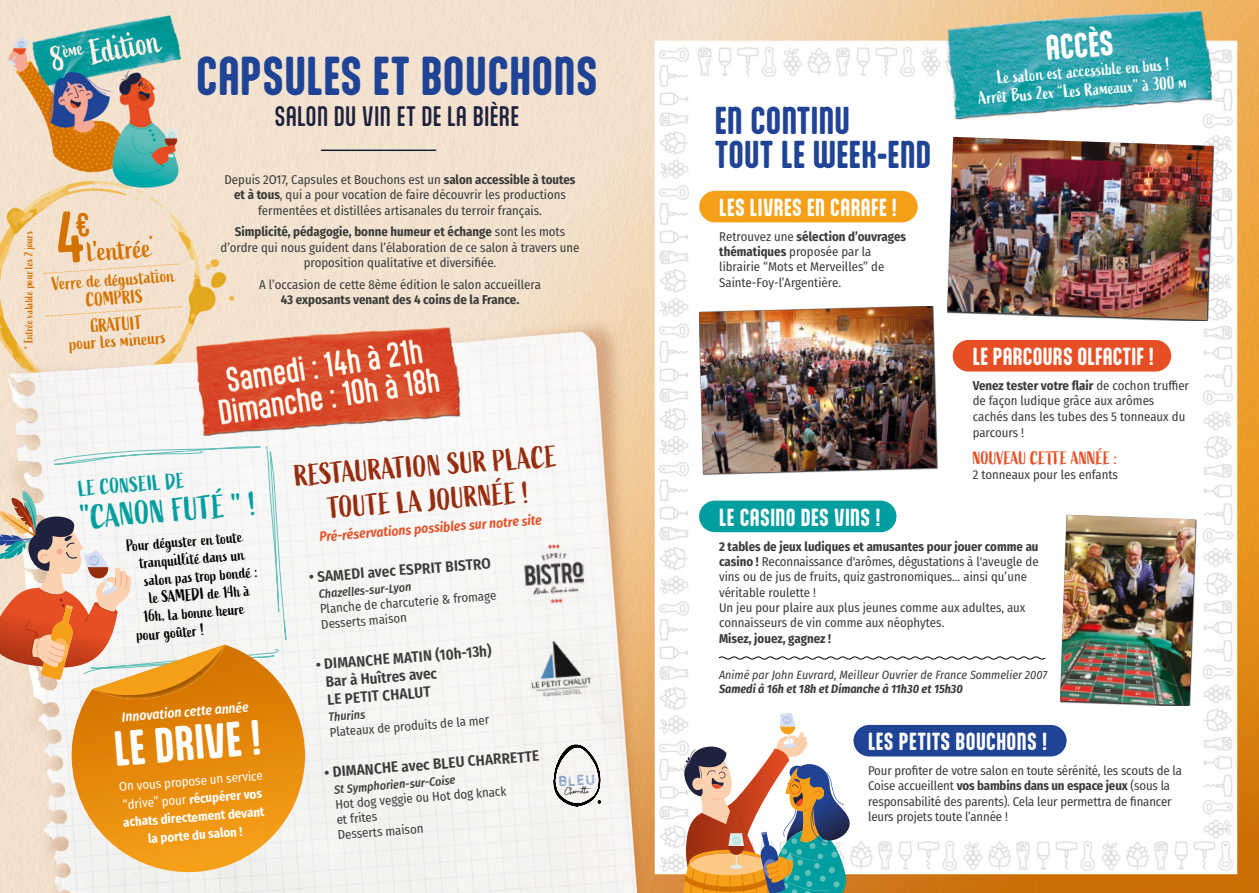
<style>
.page{position:relative;width:1259px;height:893px;background:#fff}
.page>*{position:absolute;margin:0;border:0;box-sizing:border-box;transform-origin:0 0}
.t1{font:700 46.5px "Aptly";letter-spacing:.01em;color:#1f4395}
.t2{font:700 42px "Aptly";color:#fff}
.t3{font:700 33px/34.5px "Aptly";letter-spacing:.01em;color:#1f4395}
.t4{font:32.7px "Active";color:#009e9f}
.t5{font:30px/34.7px "Active";color:#972c0e;text-align:center}
.t6{font:700 30px "Aptly";color:#fff}
.t7{font:28.5px "Active";color:#d47200}
.t8{font:500 24px "Aptly";letter-spacing:.01em;color:#1e223f}
.t9{font:21.3px "Active";color:#009e9f}
.t10{font:700 21px "Aptly";letter-spacing:.02em;color:#fff}
.t11{font:19.05px/19px "Active";color:#d47200;text-align:center}
.t12{font:18px/19px "Active";color:#fff;text-align:center}
.t13{font:18px "Active";letter-spacing:-.01em;color:#e64e23}
.t14{font:16.5px "Active";color:#000}
.t15{font:600 15px/17.9px "Fira Sans Condensed";color:#3c3c3b}
.t16{font:13.65px "Baston";color:#89a3c9}
.t17{font:italic 600 13.5px "Fira Sans Condensed";color:#e64e23}
.t18{font:italic 600 13.5px "Fira Sans Condensed";color:#fff}
.t19{font:12.75px/15.3px "Fira Sans Condensed";color:#3c3c3b}
.t20{font:700 12.75px/18px "Fira Sans Condensed";color:#fff;text-align:center}
.t21{font:700 12.75px "Fira Sans Condensed";color:#3c3c3b}
.t22{font:12.45px "Anjhay";color:#000}
.t23{font:italic 12px "Fira Sans Condensed";color:#3c3c3b}
.t24{font:italic 500 12px "Fira Sans Condensed";color:#3c3c3b}
.t25{font:italic 700 12px "Fira Sans Condensed";color:#3c3c3b}
.t26{font:12px "Active";letter-spacing:-.005em;color:#d47200}
.s1{font-weight:700}
.s2{font-weight:400}
</style>
<div class="page">
<img style="left:0;top:0;width:1259px;height:893px">
<img style="left:947px;top:137px;width:265px;height:183px">
<hr style="left:321px;top:150px;width:114px;height:1px;background:#1e223f">
<img style="left:520px;top:543px;width:69px;height:65px">
<img style="left:526px;top:633px;width:69px;height:70px">
<svg style="left:553px;top:745px;width:48px;height:61px"></svg>
<svg style="left:47px;top:306px;width:134px;height:11px"></svg>
<svg style="left:55px;top:645px;width:251px;height:228px"></svg>
<svg style="left:0;top:439px;width:288px;height:267px"></svg>
<div style="left:952px;top:340px;width:219px;height:32px;background:#e64e23;border-radius:16px"></div>
<div style="left:699px;top:191px;width:218px;height:31px;background:#f69f19;border-radius:16px"></div>
<svg style="left:718px;top:655px;width:328px;height:6px"></svg>
<div style="left:699px;top:501px;width:197px;height:31px;background:#009e9f;border-radius:16px"></div>
<div style="left:853px;top:725px;width:213px;height:31px;background:#1f4395;border-radius:16px"></div>
<img style="left:699px;top:306px;width:237px;height:168px">
<img style="left:1060px;top:515px;width:135px;height:190px">
<svg style="left:683px;top:713px;width:169px;height:180px"></svg>
<div style="left:44px;top:211px;width:134px;height:63px;background:#f3e2d0"></div>
<p class="t26" style="left:22px;top:349px;width:120px;rotate:-90deg">* Entrée valable pour les 2 jours</p>
<h3 class="t7" style="left:86px;top:235px;width:69px;rotate:-4deg">l'entrée<sup>*</sup></h3>
<h3 class="t11" style="left:51px;top:275px;width:124px;rotate:-4deg">Verr e de dégustati on<br>COMPRIS</h3>
<h3 class="t11" style="left:68px;top:320px;width:99px;line-height:15.8px;rotate:-4deg">GRATUIT<br>pour les mineurs</h3>
<h1 class="t1" style="left:196px;top:47px;width:403px">CAPSULES ET BOUCHONS</h1>
<h3 class="t8" style="left:274px;top:101px;width:246px">SALON DU VIN ET DE LA BIÈRE</h3>
<h3 class="t3" style="left:715px;top:102px;width:218px">EN CONTINU<br>TOUT LE WEEK-END</h3>
<p class="t19" style="left:224px;top:172px;width:352px;text-align:center">Depuis 2O17, Capsules et Bouchons est un <span class="s1">salon accessible à toutes et à tous</span>, qui a pour vocation de faire découvrir les productions fermentées et distillées artisanales du terroir français.</p>
<p class="t19" style="left:220px;top:224px;width:360px;text-align:center"><span class="s1">Simplicité, pédagogie, bonne humeur et échange</span> sont les mots d’ordre qui nous guident dans l’élaboration de ce salon à travers une proposition qualitative et diversifiée.</p>
<p class="t19" style="left:259px;top:276px;width:283px">A l’occasion de cette 8ème édition le salon accueillera</p>
<p class="t21" style="left:281px;top:289px;width:240px">43 exposants venant des 4 coins de la France.</p>
<h3 class="t10" style="left:719px;top:194px;width:179px">LES LIVRES EN CARAFE !</h3>
<p class="t19" style="left:719px;top:228px;width:188px">Retrouvez une <span class="s1">sélection d’ouvrages thématiques</span> proposée par la librairie “Mots et Merveilles” de<br>Sainte-Foy-l’Argentière.</p>
<h3 class="t6" style="left:1044px;top:29px;width:69px;rotate:-5deg">ACCÈS</h3>
<h3 class="t12" style="left:977px;top:69px;width:211px;rotate:-4deg">Le salon est acc ess ible en bus !<br>Arr êt Bus 2ex “Les Rameaux” à 300 m</h3>
<h3 class="t10" style="left:972px;top:343px;width:182px">LE PARCOURS OLFACTIF !</h3>
<h3 class="t9" style="left:77px;top:477px;width:108px;rotate:-5deg">LE CONSEIL DE</h3>
<h3 class="t4" style="left:79px;top:498px;width:177px;rotate:-4deg">"CANON FUTÉ " !</h3>
<p class="t14" style="left:126px;top:537px;width:118px;rotate:-5deg">Pour déguster en toute</p>
<p class="t14" style="left:139px;top:554px;width:106px;rotate:-5deg">tranquill ité dans un</p>
<p class="t14" style="left:144px;top:571px;width:115px;rotate:-5deg">salon pas trop bondé :</p>
<p class="t14" style="left:148px;top:589px;width:102px;rotate:-5deg">le SAMEDI de 14h à</p>
<p class="t14" style="left:143px;top:607px;width:102px;rotate:-5deg">16h, la bonn e heure</p>
<p class="t14" style="left:136px;top:626px;width:69px;rotate:-5deg">pour goûter !</p>
<p class="t18" style="left:121px;top:705px;width:128px;rotate:-4deg">Innovation cette année</p>
<h2 class="t2" style="left:112px;top:723px;width:148px;rotate:-5deg">LE DRIVE !</h2>
<p class="t20" style="left:119px;top:776px;width:145px;rotate:-4deg"><span class="s2">On vous propose un service “drive” pour</span> récupérer vos achats directement devant la porte du salon !</p>
<h3 class="t5" style="left:293px;top:461px;width:265px;rotate:-5deg">RESTAURATION SUR PLACE<br>TOUTE LA JOURNÉE !</h3>
<p class="t17" style="left:319px;top:525px;width:224px;rotate:-4deg">Pré-réservations possibles sur notre site</p>
<p class="t15" style="left:308px;top:568px;width:184px;rotate:-5deg">• SAMEDI avec ESPRIT BISTRO</p>
<p class="t24" style="left:318px;top:585px;width:94px;rotate:-5deg">Chazelles-sur-Lyon</p>
<p class="t19" style="left:319px;top:600px;width:178px;line-height:15.8px;rotate:-4deg">Planche de charcuterie &amp; fromage<br>Desserts maison</p>
<p class="t15" style="left:323px;top:655px;width:169px;text-indent:-8px;rotate:-5deg">• DIMANCHE MATIN (10h-13h)<br>Bar à Huîtres avec<br>LE PETIT CHALUT</p>
<p class="t24" style="left:328px;top:708px;width:38px;rotate:-5deg">Thurins</p>
<p class="t19" style="left:329px;top:724px;width:161px;rotate:-4deg">Plateaux de produits de la mer</p>
<p class="t15" style="left:324px;top:764px;width:217px;rotate:-5deg">• DIMANCHE avec BLEU CHARRETTE</p>
<p class="t24" style="left:333px;top:780px;width:123px;rotate:-5deg">St Symphorien-sur-Coise</p>
<p class="t19" style="left:335px;top:795px;width:173px;rotate:-4deg">Hot dog veggie ou Hot dog knack et frites<br>Desserts maison</p>
<p class="t16" style="left:558px;top:774px;width:39px;rotate:-3deg">BLEU</p>
<p class="t22" style="left:564px;top:785px;width:25px;rotate:-3deg">Charrette</p>
<h3 class="t10" style="left:719px;top:504px;width:163px">LE CASINO DES VINS !</h3>
<p class="t19" style="left:972px;top:377px;width:218px"><span class="s1">Venez tester votre flair</span> de cochon truffier de façon ludique grâce aux arômes cachés dans les tubes des 5 tonneaux du parcours !</p>
<h3 class="t13" style="left:972px;top:448px;width:146px">NOUVEAU CETTE ANNÉE :</h3>
<p class="t19" style="left:972px;top:467px;width:147px">2 tonneaux pour les enfants</p>
<p class="t19" style="left:719px;top:538px;width:321px"><span class="s1">2 tables de jeux ludiques et amusantes pour jouer comme au casino !</span> Reconnaissance d'arômes, dégustations à l'aveugle de vins ou de jus de fruits, quiz gastronomiques… ainsi qu’une véritable roulette !<br>Un jeu pour plaire aux plus jeunes comme aux adultes, aux connaisseurs de vin comme aux néophytes.</p>
<p class="t21" style="left:719px;top:628px;width:113px">Misez, jouez, gagnez !</p>
<p class="t23" style="left:719px;top:666px;width:330px">Animé par John Euvrard, Meilleur Ouvrier de France Sommelier 2007</p>
<p class="t25" style="left:719px;top:679px;width:245px">Samedi à 16h et 18h et Dimanche à 11h30 et 15h30</p>
<h3 class="t10" style="left:868px;top:728px;width:180px">LES PETITS BOUCHONS !</h3>
<p class="t19" style="left:868px;top:762px;width:315px">Pour profiter de votre salon en toute sérénité, les scouts de la Coise accueillent <span class="s1">vos bambins dans un espace jeux</span> (sous la responsabilité des parents). Cela leur permettra de financer leurs projets toute l’année !</p>
</div>
